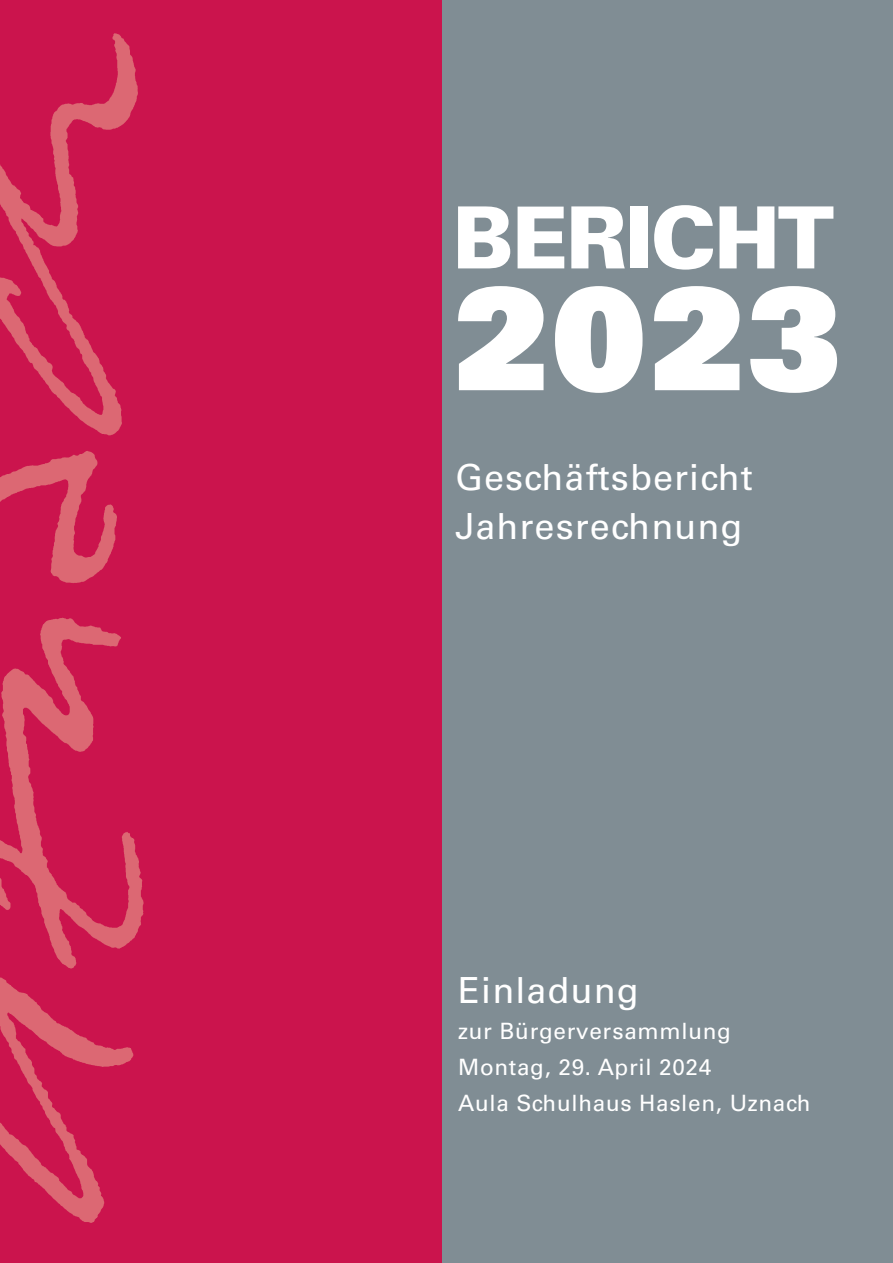
<style>
.page{position:relative;width:893px;height:1263px;background:#fff}
.page>*{position:absolute;margin:0;border:0;box-sizing:border-box;transform-origin:0 0}
.t1{font:140.55px "Univers LT Std X Black";color:#fff;scale:.95 1}
.t2{font:900 85.8px "Univers LT Std";letter-spacing:-.03em;color:#fff}
.t3{font:36px/49.5px "Univers LT Std";letter-spacing:.03em;color:#fff}
.t4{font:22.5px/36px "Univers LT Std";letter-spacing:.03em;color:#fff}
</style>
<div class="page">
<div style="left:0;top:0;width:442px;height:1263px;background:#cb144d"></div>
<div style="left:442px;top:0;width:451px;height:1263px;background:#808d94"></div>
<img style="left:0;top:33px;width:144px;height:1190px">
<h2 class="t2" style="left:453px;top:184px;width:383px">BERICHT</h2>
<h1 class="t1" style="left:454px;top:247px;width:410px">2023</h1>
<h3 class="t3" style="left:455px;top:452px;width:299px">Geschäftsbericht<br>Jahresrechnung</h3>
<h3 class="t3" style="left:458px;top:966px;width:182px">Einladung</h3>
<p class="t4" style="left:458px;top:1013px;width:354px">zur Bürgerversammlung<br>Montag, 29. April 2024<br>Aula Schulhaus Haslen, Uznach</p>
</div>
